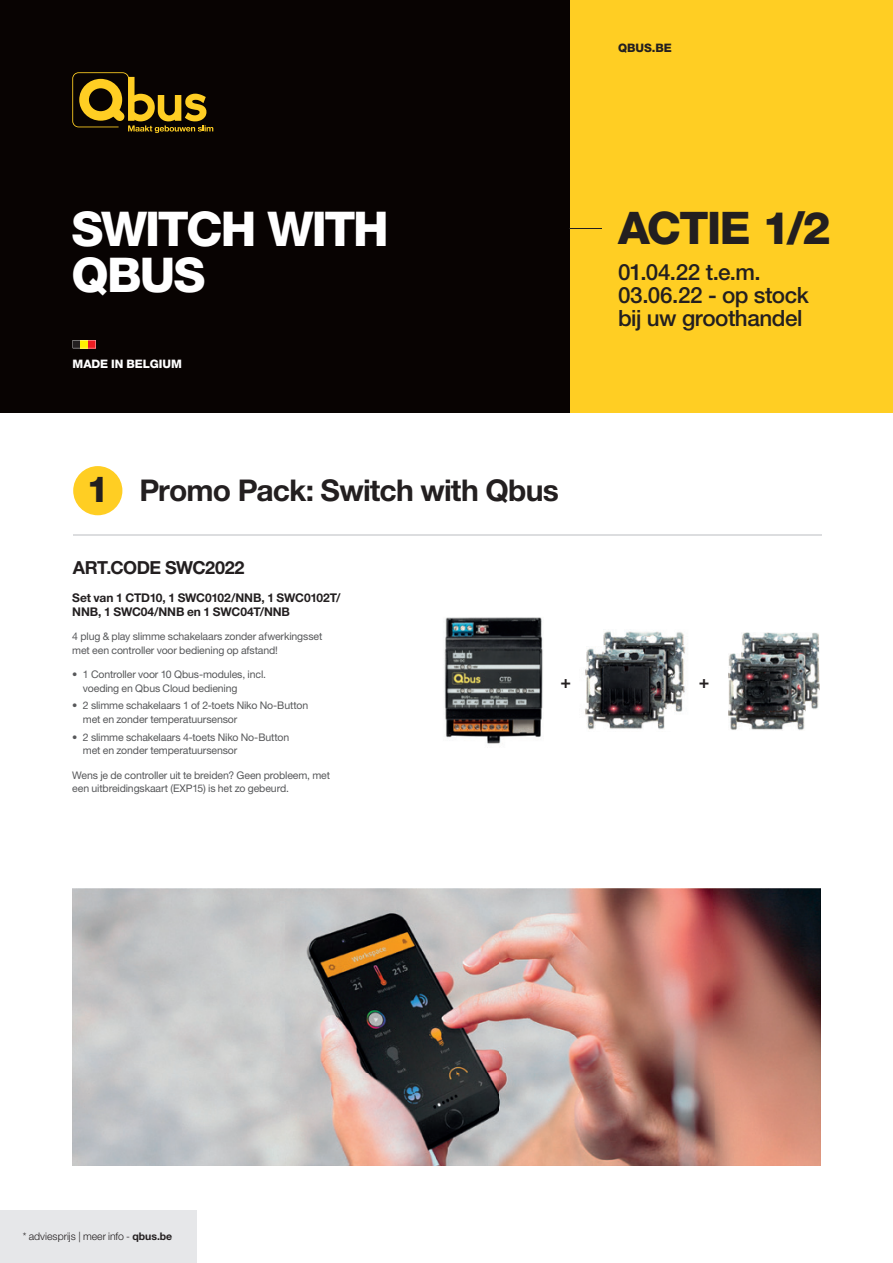
<style>
.page{position:relative;width:893px;height:1263px;background:#fff}
.page>*{position:absolute;margin:0;border:0;box-sizing:border-box;transform-origin:0 0}
.t1{font:800 48px/46.5px "Helvetica Neue LT Std";letter-spacing:-.045em;color:#fff}
.t2{font:800 45px "Helvetica Neue LT Std";letter-spacing:-.035em;color:#231f20}
.t3{font:800 36px "Helvetica Neue LT Std";color:#231f20}
.t4{font:700 30px "Helvetica Neue LT Std";letter-spacing:-.025em;color:#231f20}
.t5{font:500 22.5px/23.4px "Helvetica Neue LT Std";letter-spacing:-.02em;color:#231f20}
.t6{font:700 18px "Helvetica Neue LT Std";letter-spacing:-.025em;color:#231f20}
.t7{font:700 17.7px "Helvetica Neue LT Std";color:#231f20}
.t8{font:700 12px/13.5px "Helvetica Neue LT Std";letter-spacing:-.01em;color:#231f20}
.t9{font:800 11.7px "Helvetica Neue LT Std";letter-spacing:-.005em;color:#fff}
.t10{font:800 11.7px "Helvetica Neue LT Std";letter-spacing:-.005em;color:#231f20}
.t11{font:10.5px/13.5px "Helvetica Neue LT Std";letter-spacing:-.01em;color:#57585a}
.t12{font:300 10.5px "Helvetica Neue LT Std";letter-spacing:-.005em;color:#231f20}
.s1{font-weight:700}
</style>
<div class="page">
<img style="left:595px;top:631px;width:44px;height:16px">
<img style="left:639px;top:631px;width:47px;height:49px">
<img style="left:672px;top:680px;width:13px;height:32px">
<img style="left:741px;top:632px;width:36px;height:21px">
<img style="left:777px;top:632px;width:42px;height:39px">
<img style="left:805px;top:671px;width:14px;height:38px">
<img style="left:585px;top:648px;width:5px;height:49px">
<img style="left:585px;top:697px;width:5px;height:33px">
<img style="left:590px;top:647px;width:82px;height:83px">
<img style="left:728px;top:653px;width:7px;height:39px">
<img style="left:728px;top:692px;width:35px;height:38px">
<img style="left:763px;top:709px;width:42px;height:21px">
<img style="left:735px;top:653px;width:70px;height:56px">
<img style="left:72px;top:889px;width:749px;height:276px">
<div style="left:73px;top:466px;width:49px;height:49px;background:#ffce23;border-radius:50%"></div>
<hr style="left:73px;top:534px;width:749px;height:2px;background:#dcdddf">
<div style="left:0;top:1210px;width:196px;height:53px;background:#e6e7e9"></div>
<div style="left:0;top:0;width:570px;height:412px;background:#080302"></div>
<svg style="left:72px;top:72px;width:141px;height:61px"></svg>
<div style="left:570px;top:0;width:323px;height:412px;background:#ffce23"></div>
<hr style="left:569px;top:228px;width:33px;height:1px;background:#231f20">
<svg style="left:73px;top:340px;width:23px;height:8px"></svg>
<img style="left:444px;top:617px;width:99px;height:127px">
<p class="t10" style="left:618px;top:41px;width:55px">QBUS.BE</p>
<h1 class="t1" style="left:72px;top:205px;width:319px">SWITCH WITH<br>QBUS</h1>
<h2 class="t2" style="left:618px;top:201px;width:214px">ACTIE 1/2</h2>
<h3 class="t5" style="left:618px;top:260px;width:192px">01.04.22 t.e.m.<br>03.06.22 - op stock bij uw groothandel</h3>
<p class="t9" style="left:73px;top:357px;width:111px">MADE IN BELGIUM</p>
<h3 class="t3" style="left:86px;top:468px;width:24px">1</h3>
<h3 class="t4" style="left:139px;top:472px;width:421px">Promo Pack: Switch with Qbus</h3>
<h3 class="t6" style="left:73px;top:556px;width:173px">ART.CODE SWC2022</h3>
<p class="t8" style="left:72px;top:591px;width:270px">Set van 1 CTD10, 1 SWC0102/NNB, 1 SWC0102T/<br>NNB, 1 SWC04/NNB en 1 SWC04T/NNB</p>
<p class="t11" style="left:72px;top:630px;width:252px">4 plug &amp; play slimme schakelaars zonder afwerkingsset met een controller voor bediening op afstand!</p>
<p class="t11" style="left:83px;top:668px;width:185px;text-indent:-11px">• 1 Controller voor 10 Qbus-modules, incl. voeding en Qbus Cloud bediening</p>
<p class="t11" style="left:83px;top:699px;width:227px;text-indent:-11px">• 2 slimme schakelaars 1 of 2-toets Niko No-Button met en zonder temperatuursensor</p>
<p class="t11" style="left:83px;top:730px;width:208px;text-indent:-11px">• 2 slimme schakelaars 4-toets Niko No-Button met en zonder temperatuursensor</p>
<p class="t11" style="left:72px;top:768px;width:259px">Wens je de controller uit te breiden? Geen probleem, met een uitbreidingskaart (EXP15) is het zo gebeurd.</p>
<p class="t12" style="left:23px;top:1230px;width:151px">* adviesprijs | meer info - <span class="s1">qbus.be</span></p>
<h3 class="t7" style="left:560px;top:670px;width:12px">+</h3>
<h3 class="t7" style="left:699px;top:670px;width:12px">+</h3>
</div>
